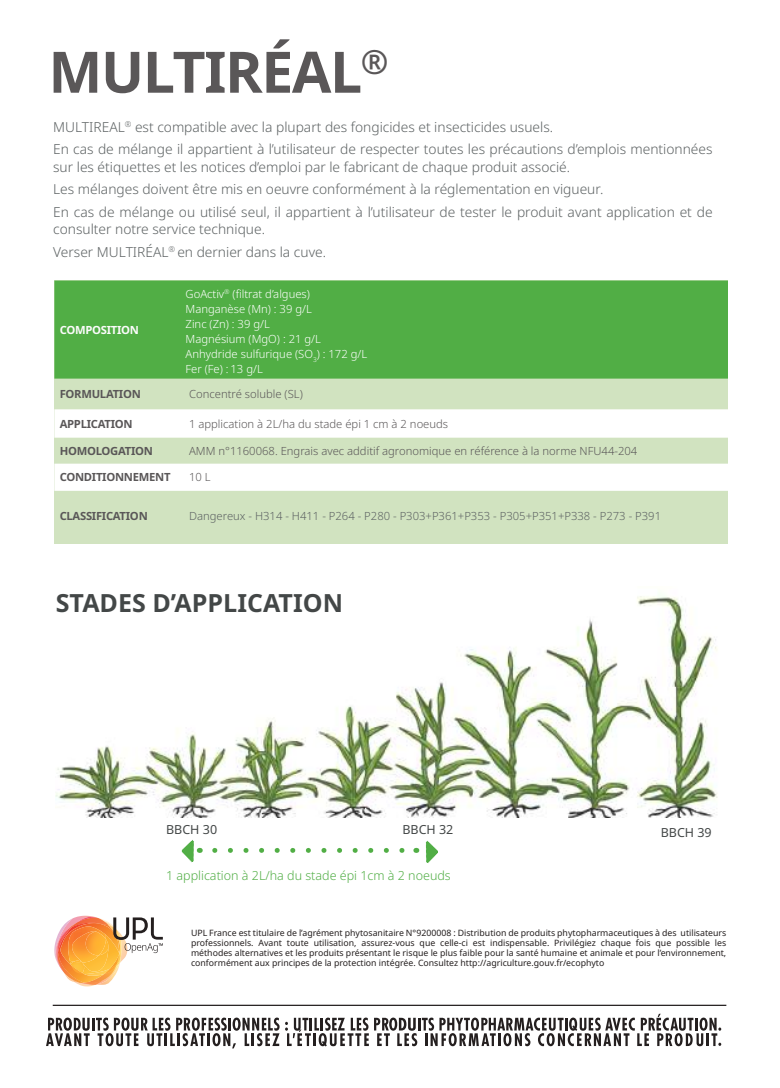
<style>
.page{position:relative;width:780px;height:1088px;background:#fff}
.page>*{position:absolute;margin:0;border:0;box-sizing:border-box;transform-origin:0 0}
.t1{font:700 57.12px "Noto Sans";letter-spacing:-.025em;color:#5a5758}
.t2{font:700 25px "Noto Sans";color:#434747}
.t3{font:300 13.75px/22.5px "Noto Sans";color:#5c6162}
.t4{font:300 12.5px "Noto Sans";color:#51ae45}
.t5{font:12.5px "Noto Sans";color:#434747}
.t6{font:300 11.25px "Noto Sans";color:#5a5758}
.t7{font:300 11.25px/15px "Noto Sans";color:#fff}
.t8{font:300 11.25px "Noto Sans";color:#5c6162}
.t9{font:700 11.25px "Noto Sans";letter-spacing:-.025em;color:#5a5758}
.t10{font:700 11.25px "Noto Sans";letter-spacing:-.025em;color:#fbfbfb}
.t11{font:8.75px/10px "Noto Sans";color:#241f1f;text-align:justify}
</style>
<div class="page">
<div style="left:54px;top:281px;width:674px;height:263px;background:#d1e3c0"></div>
<div style="left:54px;top:281px;width:674px;height:98px;background:#51ae45"></div>
<svg style="left:54px;top:409px;width:674px;height:82px;fill:#fff"></svg>
<svg style="left:56px;top:916px;width:107px;height:69px"></svg>
<hr style="left:53px;top:1005px;width:673px;height:1px;background:#241f1f">
<svg style="left:46px;top:1017px;width:233px;height:31px"></svg>
<svg style="left:285px;top:1014px;width:436px;height:32px"></svg>
<img style="left:56px;top:596px;width:662px;height:221px">
<svg style="left:215px;top:848px;width:190px;height:5px"></svg>
<svg style="left:182px;top:840px;width:11px;height:21px"></svg>
<svg style="left:426px;top:841px;width:11px;height:21px"></svg>
<h1 class="t1" style="left:48px;top:32px;width:341px">MULTIRÉAL<sup>®</sup></h1>
<p class="t3" style="left:53px;top:116px;width:660px">MULTIREAL<sup>®</sup> est compatible avec la plupart des fongicides et insecticides usuels.<br>En cas de mélange il appartient à l’utilisateur de respecter toutes les précautions d’emplois mentionnées</p>
<p class="t3" style="left:53px;top:156px;width:661px">sur les étiquettes et les notices d’emploi par le fabricant de chaque produit associé.<br>Les mélanges doivent être mis en oeuvre conformément à la réglementation en vigueur.<br>En cas de mélange ou utilisé seul, il appartient à l’utilisateur de tester le produit avant application et de</p>
<p class="t3" style="left:53px;top:218px;width:274px">consulter notre service technique.<br>Verser MULTIRÉAL<sup>®</sup> en dernier dans la cuve.</p>
<p class="t10" style="left:60px;top:322px;width:81px">COMPOSITION</p>
<p class="t7" style="left:185px;top:287px;width:183px">GoActiv<sup>®</sup> (filtrat d’algues)<br>Manganèse (Mn) : 39 g/L<br>Zinc (Zn) : 39 g/L<br>Magnésium (MgO) : 21 g/L<br>Anhydride sulfurique (SO<sub>3</sub>) : 172 g/L<br>Fer (Fe) : 13 g/L</p>
<p class="t9" style="left:60px;top:386px;width:83px">FORMULATION</p>
<p class="t6" style="left:189px;top:386px;width:115px">Concentré soluble (SL)</p>
<p class="t9" style="left:60px;top:416px;width:74px">APPLICATION</p>
<p class="t6" style="left:189px;top:416px;width:260px">1 application à 2L/ha du stade épi 1 cm à 2 noeuds</p>
<p class="t9" style="left:60px;top:443px;width:95px">HOMOLOGATION</p>
<p class="t6" style="left:189px;top:443px;width:449px">AMM n°1160068. Engrais avec additif agronomique en référence à la norme NFU44-204</p>
<p class="t9" style="left:60px;top:469px;width:112px">CONDITIONNEMENT</p>
<p class="t6" style="left:189px;top:469px;width:23px">10 L</p>
<p class="t9" style="left:60px;top:508px;width:90px">CLASSIFICATION</p>
<p class="t8" style="left:189px;top:508px;width:473px">Dangereux - H314 - H411 - P264 - P280 - P303+P361+P353 - P305+P351+P338 - P273 - P391</p>
<h2 class="t2" style="left:56px;top:585px;width:289px">STADES D’APPLICATION</h2>
<p class="t5" style="left:166px;top:821px;width:52px">BBCH 30</p>
<p class="t5" style="left:402px;top:821px;width:52px">BBCH 32</p>
<p class="t5" style="left:660px;top:823px;width:52px">BBCH 39</p>
<p class="t4" style="left:166px;top:867px;width:286px">1 application à 2L/ha du stade épi 1cm à 2 noeuds</p>
<p class="t11" style="left:191px;top:927px;width:537px">UPL France est titulaire de l’agrément phytosanitaire N°9200008 : Distribution de produits phytopharmaceutiques à des utilisateurs professionnels. Avant toute utilisation, assurez-vous que celle-ci est indispensable. Privilégiez chaque fois que possible les méthodes alternatives et les produits présentant le risque le plus faible pour la santé humaine et animale et pour l’environnement, conformément aux principes de la protection intégrée. Consultez http://agriculture.gouv.fr/ecophyto</p>
</div>
